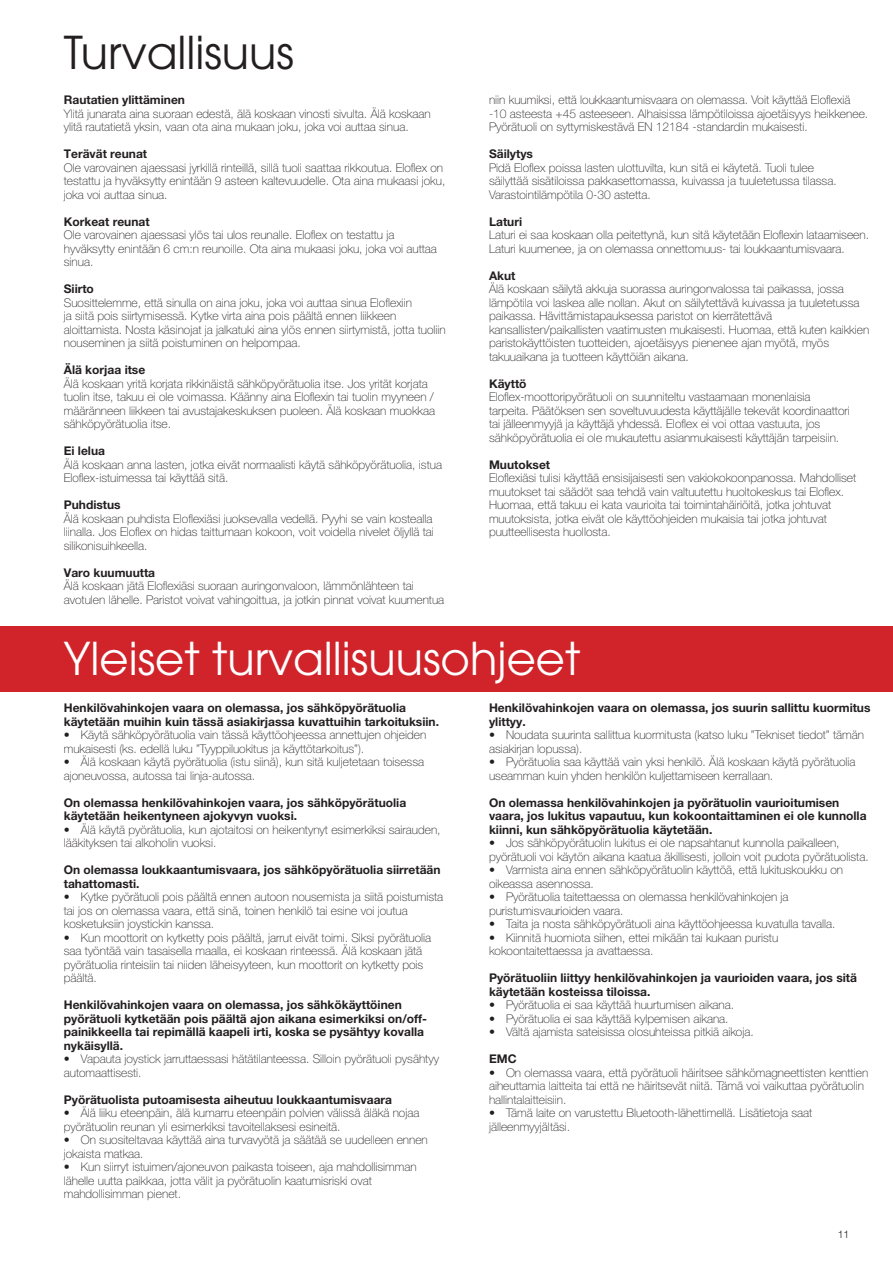
<style>
.page{position:relative;width:893px;height:1263px;background:#fff}
.page>*{position:absolute;margin:0;border:0;box-sizing:border-box;transform-origin:0 0}
.t1{font:45px "ITC Avant Garde Pro";color:#fff}
.t2{font:45px "ITC Avant Garde Pro";color:#231f20}
.Brödtext{font:100 12px/13.5px "Helvetica Neue LT Pro";color:#231f20}
.Brödtext-2{font:700 12px/13.5px "Helvetica Neue LT Pro";color:#231f20}
.t3{font:300 10.5px "Helvetica Neue";color:#231f20}
</style>
<div class="page">
<div style="left:1px;top:626px;width:892px;height:66px;background:#d1232a"></div>
<p class="t2" style="left:64px;top:24px;width:232px">Turvallisuus</p>
<p class="Brödtext-2" style="left:64px;top:93px;width:123px">Rautatien ylittäminen</p>
<p class="Brödtext" style="left:64px;top:106px;width:368px">Ylitä junarata aina suoraan edestä, älä koskaan vinosti sivulta. Älä koskaan ylitä rautatietä yksin, vaan ota aina mukaan joku, joka voi auttaa sinua.</p>
<p class="Brödtext-2" style="left:64px;top:147px;width:85px">Terävät reunat</p>
<p class="Brödtext" style="left:64px;top:160px;width:383px">Ole varovainen ajaessasi jyrkillä rinteillä, sillä tuoli saattaa rikkoutua. Eloflex on testattu ja hyväksytty enintään 9 asteen kaltevuudelle. Ota aina mukaasi joku, joka voi auttaa sinua.</p>
<p class="Brödtext-2" style="left:64px;top:214px;width:87px">Korkeat reunat</p>
<p class="Brödtext" style="left:64px;top:228px;width:375px">Ole varovainen ajaessasi ylös tai ulos reunalle. Eloflex on testattu ja hyväksytty enintään 6 cm:n reunoille. Ota aina mukaasi joku, joka voi auttaa sinua.</p>
<p class="Brödtext-2" style="left:64px;top:282px;width:32px">Siirto</p>
<p class="Brödtext" style="left:64px;top:295px;width:383px">Suosittelemme, että sinulla on aina joku, joka voi auttaa sinua Eloflexiin<br>ja siitä pois siirtymisessä. Kytke virta aina pois päältä ennen liikkeen aloittamista. Nosta käsinojat ja jalkatuki aina ylös ennen siirtymistä, jotta tuoliin nouseminen ja siitä poistuminen on helpompaa.</p>
<p class="Brödtext-2" style="left:64px;top:363px;width:83px">Älä korjaa itse</p>
<p class="Brödtext" style="left:64px;top:376px;width:373px">Älä koskaan yritä korjata rikkinäistä sähköpyörätuolia itse. Jos yrität korjata tuolin itse, takuu ei ole voimassa. Käänny aina Eloflexin tai tuolin myyneen / määränneen liikkeen tai avustajakeskuksen puoleen. Älä koskaan muokkaa sähköpyörätuolia itse.</p>
<p class="Brödtext-2" style="left:64px;top:444px;width:43px">Ei lelua</p>
<p class="Brödtext" style="left:64px;top:457px;width:380px">Älä koskaan anna lasten, jotka eivät normaalisti käytä sähköpyörätuolia, istua<br>Eloflex-istuimessa tai käyttää sitä.</p>
<p class="Brödtext-2" style="left:64px;top:498px;width:58px">Puhdistus</p>
<p class="Brödtext" style="left:64px;top:511px;width:372px;text-align:justify">Älä koskaan puhdista Eloflexiäsi juoksevalla vedellä. Pyyhi se vain kostealla liinalla. Jos Eloflex on hidas taittumaan kokoon, voit voidella nivelet öljyllä tai silikonisuihkeella.</p>
<p class="Brödtext-2" style="left:64px;top:565px;width:93px">Varo kuumuutta</p>
<p class="Brödtext" style="left:64px;top:579px;width:382px">Älä koskaan jätä Eloflexiäsi suoraan auringonvaloon, lämmönlähteen tai avotulen lähelle. Paristot voivat vahingoittua, ja jotkin pinnat voivat kuumentua</p>
<p class="Brödtext" style="left:489px;top:93px;width:381px">niin kuumiksi, että loukkaantumisvaara on olemassa. Voit käyttää Eloflexiä -10 asteesta +45 asteeseen. Alhaisissa lämpötiloissa ajoetäisyys heikkenee.<br>Pyörätuoli on syttymiskestävä EN 12184 -standardin mukaisesti.</p>
<p class="Brödtext-2" style="left:489px;top:147px;width:45px">Säilytys</p>
<p class="Brödtext" style="left:489px;top:160px;width:349px">Pidä Eloflex poissa lasten ulottuvilta, kun sitä ei käytetä. Tuoli tulee säilyttää sisätiloissa pakkasettomassa, kuivassa ja tuuletetussa tilassa.<br>Varastointilämpötila 0-30 astetta.</p>
<p class="Brödtext-2" style="left:489px;top:214px;width:35px">Laturi</p>
<p class="Brödtext" style="left:489px;top:228px;width:382px">Laturi ei saa koskaan olla peitettynä, kun sitä käytetään Eloflexin lataamiseen.<br>Laturi kuumenee, ja on olemassa onnettomuus- tai loukkaantumisvaara.</p>
<p class="Brödtext-2" style="left:489px;top:268px;width:28px">Akut</p>
<p class="Brödtext" style="left:489px;top:282px;width:372px">Älä koskaan säilytä akkuja suorassa auringonvalossa tai paikassa, jossa lämpötila voi laskea alle nollan. Akut on säilytettävä kuivassa ja tuuletetussa paikassa. Hävittämistapauksessa paristot on kierrätettävä</p>
<p class="Brödtext" style="left:489px;top:322px;width:382px">kansallisten/paikallisten vaatimusten mukaisesti. Huomaa, että kuten kaikkien paristokäyttöisten tuotteiden, ajoetäisyys pienenee ajan myötä, myös takuuaikana ja tuotteen käyttöiän aikana.</p>
<p class="Brödtext-2" style="left:489px;top:376px;width:39px">Käyttö</p>
<p class="Brödtext" style="left:489px;top:390px;width:362px">Eloflex-moottoripyörätuoli on suunniteltu vastaamaan monenlaisia tarpeita. Päätöksen sen soveltuvuudesta käyttäjälle tekevät koordinaattori tai jälleenmyyjä ja käyttäjä yhdessä. Eloflex ei voi ottaa vastuuta, jos sähköpyörätuolia ei ole mukautettu asianmukaisesti käyttäjän tarpeisiin.</p>
<p class="Brödtext-2" style="left:489px;top:457px;width:63px">Muutokset</p>
<p class="Brödtext" style="left:489px;top:471px;width:369px">Eloflexiäsi tulisi käyttää ensisijaisesti sen vakiokokoonpanossa. Mahdolliset muutokset tai säädöt saa tehdä vain valtuutettu huoltokeskus tai Eloflex.<br>Huomaa, että takuu ei kata vaurioita tai toimintahäiriöitä, jotka johtuvat muutoksista, jotka eivät ole käyttöohjeiden mukaisia tai jotka johtuvat puutteellisesta huollosta.</p>
<p class="t1" style="left:64px;top:630px;width:518px">Yleiset turvallisuusohjeet</p>
<p class="Brödtext-2" style="left:64px;top:701px;width:377px">Henkilövahinkojen vaara on olemassa, jos sähköpyörätuolia käytetään muihin kuin tässä asiakirjassa kuvattuihin tarkoituksiin.</p>
<p class="Brödtext" style="left:64px;top:728px;width:364px">• Käytä sähköpyörätuolia vain tässä käyttöohjeessa annettujen ohjeiden mukaisesti (ks. edellä luku ”Tyyppiluokitus ja käyttötarkoitus”).</p>
<p class="Brödtext" style="left:64px;top:755px;width:362px">• Älä koskaan käytä pyörätuolia (istu siinä), kun sitä kuljetetaan toisessa ajoneuvossa, autossa tai linja-autossa.</p>
<p class="Brödtext-2" style="left:64px;top:795px;width:344px">On olemassa henkilövahinkojen vaara, jos sähköpyörätuolia käytetään heikentyneen ajokyvyn vuoksi.</p>
<p class="Brödtext" style="left:64px;top:823px;width:378px">• Älä käytä pyörätuolia, kun ajotaitosi on heikentynyt esimerkiksi sairauden, lääkityksen tai alkoholin vuoksi.</p>
<p class="Brödtext-2" style="left:64px;top:863px;width:378px">On olemassa loukkaantumisvaara, jos sähköpyörätuolia siirretään tahattomasti.</p>
<p class="Brödtext" style="left:64px;top:890px;width:381px">• Kytke pyörätuoli pois päältä ennen autoon nousemista ja siitä poistumista tai jos on olemassa vaara, että sinä, toinen henkilö tai esine voi joutua kosketuksiin joystickin kanssa.</p>
<p class="Brödtext" style="left:64px;top:931px;width:369px">• Kun moottorit on kytketty pois päältä, jarrut eivät toimi. Siksi pyörätuolia saa työntää vain tasaisella maalla, ei koskaan rinteessä. Älä koskaan jätä pyörätuolia rinteisiin tai niiden läheisyyteen, kun moottorit on kytketty pois päältä.</p>
<p class="Brödtext-2" style="left:64px;top:998px;width:365px">Henkilövahinkojen vaara on olemassa, jos sähkökäyttöinen pyörätuoli kytketään pois päältä ajon aikana esimerkiksi on/off&shy;painikkeella tai repimällä kaapeli irti, koska se pysähtyy kovalla nykäisyllä.</p>
<p class="Brödtext" style="left:64px;top:1052px;width:377px">• Vapauta joystick jarruttaessasi hätätilanteessa. Silloin pyörätuoli pysähtyy automaattisesti.</p>
<p class="Brödtext-2" style="left:64px;top:1092px;width:330px">Pyörätuolista putoamisesta aiheutuu loukkaantumisvaara</p>
<p class="Brödtext" style="left:64px;top:1106px;width:357px">• Älä liiku eteenpäin, älä kumarru eteenpäin polvien välissä äläkä nojaa pyörätuolin reunan yli esimerkiksi tavoitellaksesi esineitä.</p>
<p class="Brödtext" style="left:64px;top:1133px;width:366px">• On suositeltavaa käyttää aina turvavyötä ja säätää se uudelleen ennen jokaista matkaa.</p>
<p class="Brödtext" style="left:64px;top:1160px;width:354px">• Kun siirryt istuimen/ajoneuvon paikasta toiseen, aja mahdollisimman lähelle uutta paikkaa, jotta välit ja pyörätuolin kaatumisriski ovat mahdollisimman pienet.</p>
<p class="Brödtext-2" style="left:489px;top:701px;width:383px">Henkilövahinkojen vaara on olemassa, jos suurin sallittu kuormitus ylittyy.</p>
<p class="Brödtext" style="left:489px;top:728px;width:376px">• Noudata suurinta sallittua kuormitusta (katso luku ”Tekniset tiedot” tämän asiakirjan lopussa).</p>
<p class="Brödtext" style="left:489px;top:755px;width:368px">• Pyörätuolia saa käyttää vain yksi henkilö. Älä koskaan käytä pyörätuolia useamman kuin yhden henkilön kuljettamiseen kerrallaan.</p>
<p class="Brödtext-2" style="left:489px;top:795px;width:379px">On olemassa henkilövahinkojen ja pyörätuolin vaurioitumisen vaara, jos lukitus vapautuu, kun kokoontaittaminen ei ole kunnolla kiinni, kun sähköpyörätuolia käytetään.</p>
<p class="Brödtext" style="left:489px;top:836px;width:381px">• Jos sähköpyörätuolin lukitus ei ole napsahtanut kunnolla paikalleen, pyörätuoli voi käytön aikana kaatua äkillisesti, jolloin voit pudota pyörätuolista.</p>
<p class="Brödtext" style="left:489px;top:863px;width:356px">• Varmista aina ennen sähköpyörätuolin käyttöä, että lukituskoukku on oikeassa asennossa.</p>
<p class="Brödtext" style="left:489px;top:890px;width:301px">• Pyörätuolia taitettaessa on olemassa henkilövahinkojen ja puristumisvaurioiden vaara.</p>
<p class="Brödtext" style="left:489px;top:917px;width:348px">• Taita ja nosta sähköpyörätuoli aina käyttöohjeessa kuvatulla tavalla.</p>
<p class="Brödtext" style="left:489px;top:931px;width:291px">• Kiinnitä huomiota siihen, ettei mikään tai kukaan puristu kokoontaitettaessa ja avattaessa.</p>
<p class="Brödtext-2" style="left:489px;top:971px;width:369px">Pyörätuoliin liittyy henkilövahinkojen ja vaurioiden vaara, jos sitä käytetään kosteissa tiloissa.</p>
<p class="Brödtext" style="left:489px;top:998px;width:247px">• Pyörätuolia ei saa käyttää huurtumisen aikana.</p>
<p class="Brödtext" style="left:489px;top:1012px;width:241px">• Pyörätuolia ei saa käyttää kylpemisen aikana.</p>
<p class="Brödtext" style="left:489px;top:1025px;width:266px">• Vältä ajamista sateisissa olosuhteissa pitkiä aikoja.</p>
<p class="Brödtext-2" style="left:489px;top:1052px;width:29px">EMC</p>
<p class="Brödtext" style="left:489px;top:1066px;width:381px">• On olemassa vaara, että pyörätuoli häiritsee sähkömagneettisten kenttien aiheuttamia laitteita tai että ne häiritsevät niitä. Tämä voi vaikuttaa pyörätuolin hallintalaitteisiin.</p>
<p class="Brödtext" style="left:489px;top:1106px;width:325px">• Tämä laite on varustettu Bluetooth-lähettimellä. Lisätietoja saat jälleenmyyjältäsi.</p>
<p class="t3" style="left:838px;top:1226px;width:13px">11</p>
</div>
